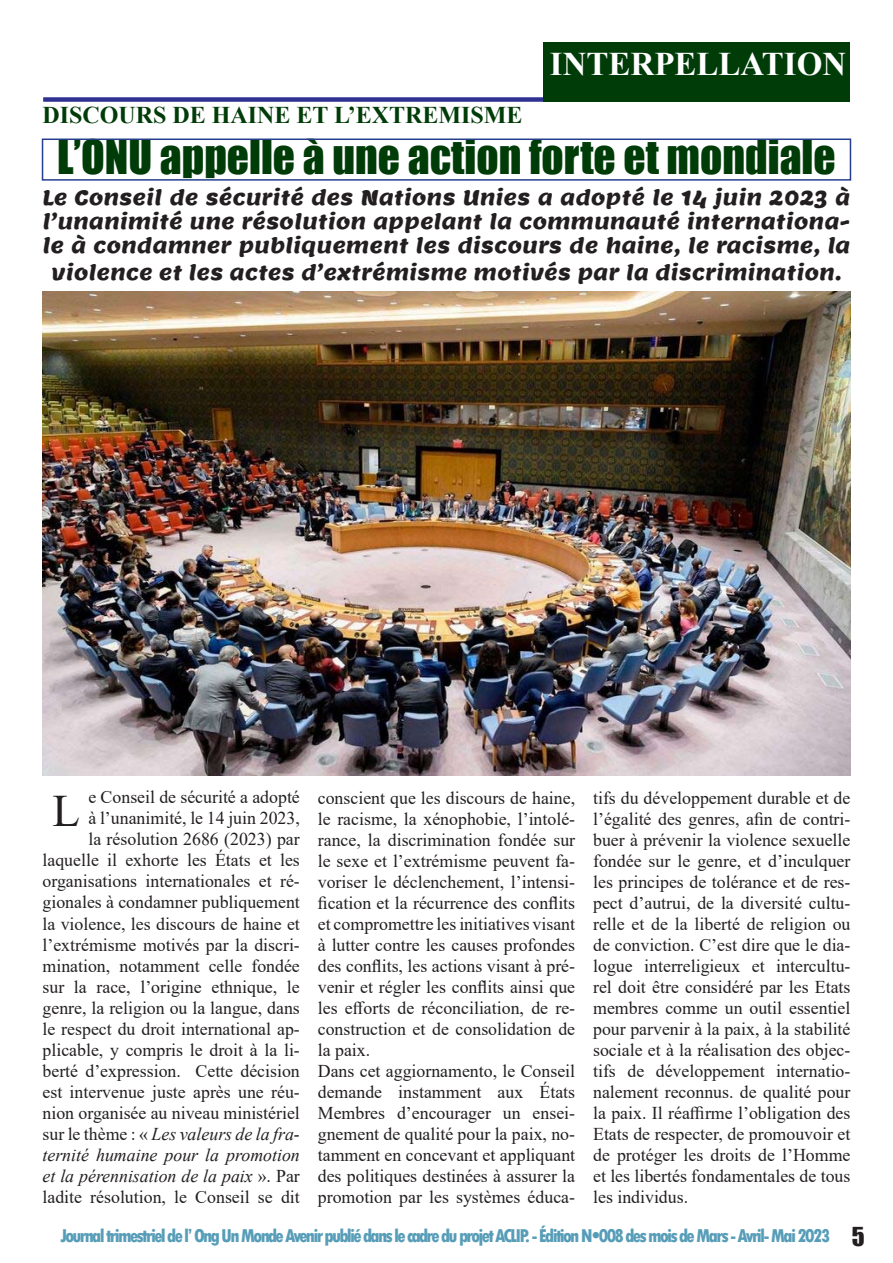
<style>
.page{position:relative;width:893px;height:1263px;background:#fff}
.page>*{position:absolute;margin:0;border:0;box-sizing:border-box;transform-origin:0 0}
.t1{font:45px "Times New Roman";color:#231f20}
.t2{font:43.5px "Impact";color:#003c08}
.t3{font:700 33px "Times New Roman";color:#fff}
.t4{font:700 24px "Times New Roman";color:#003c08}
.t5{font:20.7px/24px "Lemon";color:#231f20;text-align:justify}
.t6{font:800 condensed 19.5px "Tw Cen";letter-spacing:-.09em;color:#579db8}
.t7{font:18px/21px "Times New Roman";color:#231f20;text-align:right}
.s1{font-style:italic}
.s2{font-family:"Impact";font-weight:400;font-stretch:normal;font-size:24px;color:#231f20}
</style>
<div class="page">
<div style="left:43px;top:97px;width:785px;height:5px;background:#2e3092"></div>
<div style="left:543px;top:43px;width:307px;height:59px;background:#003c08"></div>
<div style="left:42px;top:139px;width:809px;height:42px;border:2px solid #253f8e"></div>
<img style="left:43px;top:291px;width:807px;height:484px">
<h3 class="t3" style="left:550px;top:40px;width:298px">INTERPELLATION</h3>
<h3 class="t4" style="left:43px;top:98px;width:482px">DISCOURS DE HAINE ET L’EXTREMISME</h3>
<h2 class="t2" style="left:57px;top:124px;width:780px">L’ONU appelle à une action forte et mondiale</h2>
<p class="t5" style="left:43px;top:185px;width:809px">Le Conseil de sécurité des Nations Unies a adopté le 14 juin 2023 à l’unanimité une résolution appelant la communauté internationa&shy;le à condamner publiquement les discours de haine, le racisme, la</p>
<p class="t5" style="left:51px;top:260px;width:792px">violence et les actes d’extrémisme motivés par la discrimination.</p>
<p class="t7" style="left:43px;top:786px;width:259px">e Conseil de sécurité a adopté<br>à l’unanimité, le 14 juin 2023,<br>la résolution 2686 (2023) par laquelle il exhorte les États et les organisations internationales et ré&shy;gionales à condamner publiquement la violence, les discours de haine et l’extrémisme motivés par la discri&shy;mination, notamment celle fondée sur la race, l’origine ethnique, le genre, la religion ou la langue, dans le respect du droit international ap&shy;plicable, y compris le droit à la li&shy;berté d’expression. Cette décision est intervenue juste après une réu&shy;nion organisée au niveau ministériel sur le thème : « <span class="s1">Les valeurs de la fra&shy;ternité humaine pour la promotion et la pérennisation de la paix</span> ». Par ladite résolution, le Conseil se dit</p>
<p class="t7" style="left:318px;top:786px;width:259px;text-align:left">conscient que les discours de haine, le racisme, la xénophobie, l’intolé&shy;rance, la discrimination fondée sur le sexe et l’extrémisme peuvent fa&shy;voriser le déclenchement, l’intensi&shy;fication et la récurrence des conflits et compromettre les initiatives visant à lutter contre les causes profondes des conflits, les actions visant à pré&shy;venir et régler les conflits ainsi que les efforts de réconciliation, de re&shy;construction et de consolidation de la paix.<br>Dans cet aggiornamento, le Conseil demande instamment aux États Membres d’encourager un ensei&shy;gnement de qualité pour la paix, no&shy;tamment en concevant et appliquant des politiques destinées à assurer la promotion par les systèmes éduca-</p>
<p class="t7" style="left:593px;top:786px;width:259px;text-align:justify">tifs du développement durable et de l’égalité des genres, afin de contri&shy;buer à prévenir la violence sexuelle fondée sur le genre, et d’inculquer les principes de tolérance et de res&shy;pect d’autrui, de la diversité cultu&shy;relle et de la liberté de religion ou de conviction. C’est dire que le dia&shy;logue interreligieux et intercultu&shy;rel doit être considéré par les Etats membres comme un outil essentiel pour parvenir à la paix, à la stabilité sociale et à la réalisation des objec&shy;tifs de développement internatio&shy;nalement reconnus. de qualité pour la paix. Il réaffirme l’obligation des Etats de respecter, de promouvoir et de protéger les droits de l’Homme et les libertés fondamentales de tous les individus.</p>
<h1 class="t1" style="left:53px;top:780px;width:29px">L</h1>
<p class="t6" style="left:60px;top:1224px;width:806px">Journal trimestriel de l’ Ong Un Monde Avenir publié dans le cadre du projet ACLIP. - Édition N•008 des mois de Mars - Avril- Mai 2023 <span class="s2">5</span></p>
</div>
